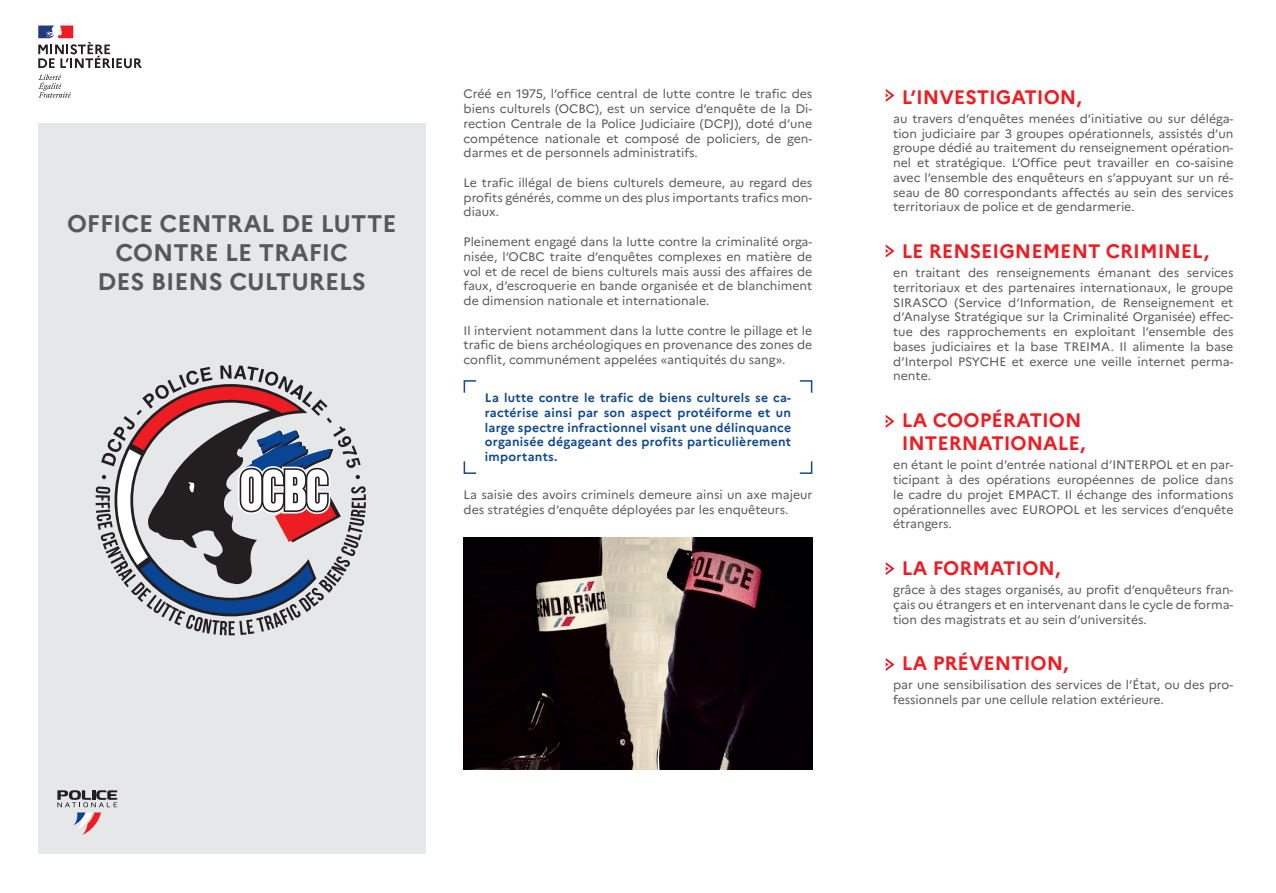
<style>
.page{position:relative;width:1276px;height:893px;background:#fff}
.page>*{position:absolute;margin:0;border:0;box-sizing:border-box;transform-origin:0 0}
.t1{font:700 24px/28.8px "Marianne";color:#57585a;text-align:center}
.t2{font:700 19.5px/23.4px "Marianne";color:#ee1d23}
.t3{font:12.3px/14.7px "Marianne";color:#57585a;text-align:justify}
.t4{font:700 12.3px/14.7px "Marianne";letter-spacing:.02em;color:#124a8f;text-align:justify}
</style>
<div class="page">
<div style="left:38px;top:123px;width:387px;height:731px;background:#e6e7e9"></div>
<svg style="left:38px;top:74px;width:33px;height:24px"></svg>
<svg style="left:38px;top:26px;width:104px;height:42px"></svg>
<svg style="left:96px;top:365px;width:270px;height:270px"></svg>
<svg style="left:885px;top:89px;width:9px;height:13px"></svg>
<svg style="left:885px;top:245px;width:9px;height:12px"></svg>
<svg style="left:885px;top:415px;width:9px;height:13px"></svg>
<svg style="left:885px;top:562px;width:9px;height:13px"></svg>
<svg style="left:885px;top:658px;width:9px;height:13px"></svg>
<img style="left:463px;top:538px;width:349px;height:232px">
<svg style="left:463px;top:380px;width:14px;height:13px"></svg>
<svg style="left:799px;top:461px;width:14px;height:13px"></svg>
<svg style="left:463px;top:461px;width:14px;height:13px"></svg>
<svg style="left:799px;top:380px;width:14px;height:13px"></svg>
<svg style="left:57px;top:790px;width:60px;height:45px"></svg>
<h1 class="t1" style="left:67px;top:209px;width:331px">OFFICE CENTRAL DE LUTTE<br>CONTRE LE TRAFIC<br>DES BIENS CULTURELS</h1>
<p class="t3" style="left:463px;top:87px;width:350px">Créé en 1975, l’office central de lutte contre le trafic des biens culturels (OCBC), est un service d’enquête de la Di&shy;rection Centrale de la Police Judiciaire (DCPJ), doté d’une compétence nationale et composé de policiers, de gen&shy;darmes et de personnels administratifs.</p>
<p class="t3" style="left:463px;top:175px;width:350px">Le trafic illégal de biens culturels demeure, au regard des profits générés, comme un des plus importants trafics mon&shy;diaux.</p>
<p class="t3" style="left:463px;top:234px;width:350px">Pleinement engagé dans la lutte contre la criminalité orga&shy;nisée, l’OCBC traite d’enquêtes complexes en matière de vol et de recel de biens culturels mais aussi des affaires de faux, d’escroquerie en bande organisée et de blanchiment de dimension nationale et internationale.</p>
<p class="t3" style="left:463px;top:323px;width:350px">Il intervient notamment dans la lutte contre le pillage et le trafic de biens archéologiques en provenance des zones de conflit, communément appelées «antiquités du sang».</p>
<p class="t4" style="left:485px;top:390px;width:308px">La lutte contre le trafic de biens culturels se ca&shy;ractérise ainsi par son aspect protéiforme et un large spectre infractionnel visant une délinquance organisée dégageant des profits particulièrement importants.</p>
<p class="t3" style="left:463px;top:487px;width:350px">La saisie des avoirs criminels demeure ainsi un axe majeur des stratégies d’enquête déployées par les enquêteurs.</p>
<h2 class="t2" style="left:901px;top:85px;width:181px">L’INVESTIGATION,</h2>
<p class="t3" style="left:893px;top:111px;width:342px">au travers d’enquêtes menées d’initiative ou sur déléga&shy;tion judiciaire par 3 groupes opérationnels, assistés d’un groupe dédié au traitement du renseignement opération&shy;nel et stratégique. L’Office peut travailler en co-saisine avec l’ensemble des enquêteurs en s’appuyant sur un ré&shy;seau de 80 correspondants affectés au sein des services territoriaux de police et de gendarmerie.</p>
<h2 class="t2" style="left:901px;top:239px;width:309px">LE RENSEIGNEMENT CRIMINEL,</h2>
<p class="t3" style="left:893px;top:265px;width:342px">en traitant des renseignements émanant des services territoriaux et des partenaires internationaux, le groupe SIRASCO (Service d‘Information, de Renseignement et d’Analyse Stratégique sur la Criminalité Organisée) effec&shy;tue des rapprochements en exploitant l’ensemble des bases judiciaires et la base TREIMA. Il alimente la base d’Interpol PSYCHE et exerce une veille internet perma&shy;nente.</p>
<h2 class="t2" style="left:901px;top:408px;width:185px">LA COOPÉRATION<br>INTERNATIONALE,</h2>
<p class="t3" style="left:893px;top:458px;width:342px">en étant le point d’entrée national d’INTERPOL et en par&shy;ticipant à des opérations européennes de police dans le cadre du projet EMPACT. Il échange des informations opérationnelles avec EUROPOL et les services d’enquête étrangers.</p>
<h2 class="t2" style="left:901px;top:556px;width:160px">LA FORMATION,</h2>
<p class="t3" style="left:893px;top:582px;width:342px">grâce à des stages organisés, au profit d’enquêteurs fran&shy;çais ou étrangers et en intervenant dans le cycle de forma&shy;tion des magistrats et au sein d’universités.</p>
<h2 class="t2" style="left:901px;top:652px;width:168px">LA PRÉVENTION,</h2>
<p class="t3" style="left:893px;top:678px;width:342px">par une sensibilisation des services de l’État, ou des pro&shy;fessionnels par une cellule relation extérieure.</p>
</div>
